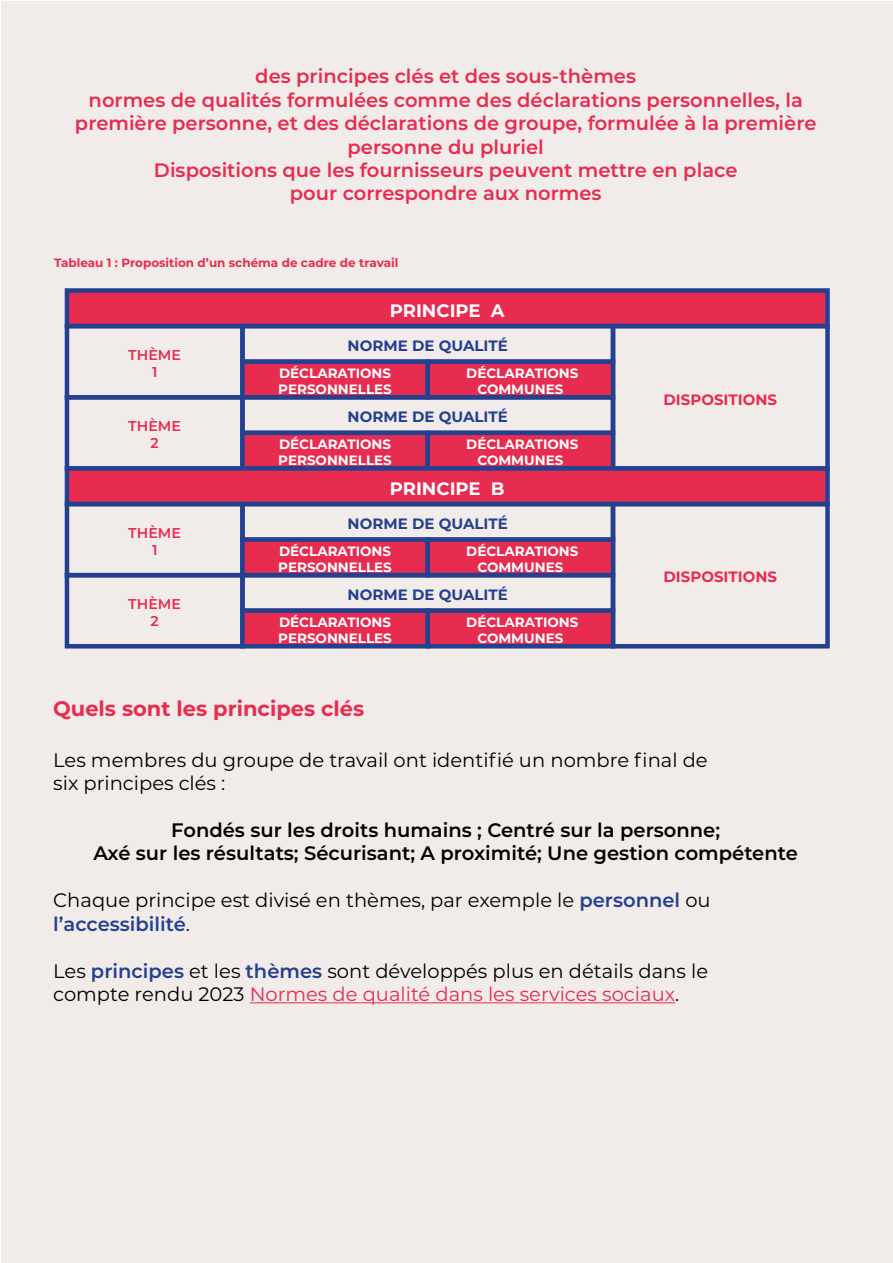
<style>
.page{position:relative;width:893px;height:1263px;background:#fff}
.page>*{position:absolute;margin:0;border:0;box-sizing:border-box;transform-origin:0 0}
.t1{font:700 21px "Montserrat";color:#e72c50}
.t2{font:19.5px/23.4px "Montserrat";color:#000}
.t3{font:600 19.5px/23.4px "Montserrat";color:#e72c50;text-align:center}
.t4{font:600 19.5px/23.4px "Montserrat";color:#000;text-align:center}
.t5{font:700 18px "Montserrat";color:#fff}
.t6{font:700 15px "Montserrat";color:#25408f}
.t7{font:700 15px "Montserrat";color:#e72c50}
.t8{font:600 14.25px/17.1px "Montserrat";color:#e72c50;text-align:center}
.t9{font:700 13.5px/16.2px "Montserrat";color:#fff}
.t10{font:700 12px "Montserrat";color:#e72c50}
.s1{font-weight:600;color:#25408f}
.s2{color:#e72c50}
</style>
<div class="page">
<div style="left:2px;top:2px;width:891px;height:1261px;background:#f1ece9"></div>
<hr style="left:250px;top:1002px;width:425px;height:1px;background:#e72c50">
<div style="left:65px;top:288px;width:765px;height:40px;background:#e72c50;border:4px solid #25408f"></div>
<div style="left:65px;top:324px;width:180px;height:75px;border:4px solid #25408f"></div>
<div style="left:240px;top:324px;width:375px;height:40px;border:4px solid #25408f"></div>
<div style="left:611px;top:324px;width:219px;height:147px;border:4px solid #25408f"></div>
<div style="left:240px;top:359px;width:190px;height:40px;background:#e72c50;border:4px solid #25408f"></div>
<div style="left:425px;top:359px;width:190px;height:40px;background:#e72c50;border:4px solid #25408f"></div>
<div style="left:65px;top:395px;width:180px;height:76px;border:4px solid #25408f"></div>
<div style="left:240px;top:395px;width:375px;height:40px;border:4px solid #25408f"></div>
<div style="left:240px;top:431px;width:190px;height:40px;background:#e72c50;border:4px solid #25408f"></div>
<div style="left:425px;top:431px;width:190px;height:40px;background:#e72c50;border:4px solid #25408f"></div>
<div style="left:65px;top:466px;width:765px;height:40px;background:#e72c50;border:4px solid #25408f"></div>
<div style="left:65px;top:502px;width:180px;height:75px;border:4px solid #25408f"></div>
<div style="left:240px;top:502px;width:375px;height:40px;border:4px solid #25408f"></div>
<div style="left:611px;top:502px;width:219px;height:146px;border:4px solid #25408f"></div>
<div style="left:240px;top:537px;width:190px;height:40px;background:#e72c50;border:4px solid #25408f"></div>
<div style="left:425px;top:537px;width:190px;height:40px;background:#e72c50;border:4px solid #25408f"></div>
<div style="left:65px;top:573px;width:180px;height:75px;border:4px solid #25408f"></div>
<div style="left:240px;top:573px;width:375px;height:40px;border:4px solid #25408f"></div>
<div style="left:240px;top:608px;width:190px;height:40px;background:#e72c50;border:4px solid #25408f"></div>
<div style="left:425px;top:608px;width:190px;height:40px;background:#e72c50;border:4px solid #25408f"></div>
<p class="t3" style="left:75px;top:64px;width:743px">des principes clés et des sous-thèmes<br>normes de qualités formulées comme des déclarations personnelles, la première personne, et des déclarations de groupe, formulée à la première personne du pluriel<br>Dispositions que les fournisseurs peuvent mettre en place<br>pour correspondre aux normes</p>
<p class="t10" style="left:54px;top:254px;width:346px">Tableau 1 : Proposition d’un schéma de cadre de travail</p>
<p class="t8" style="left:128px;top:346px;width:54px">THÈME<br>1</p>
<p class="t8" style="left:128px;top:417px;width:54px">THÈME<br>2</p>
<p class="t8" style="left:128px;top:524px;width:54px">THÈME<br>1</p>
<p class="t8" style="left:128px;top:595px;width:54px">THÈME<br>2</p>
<p class="t5" style="left:390px;top:298px;width:116px">PRINCIPE A</p>
<p class="t6" style="left:348px;top:335px;width:162px">NORME DE QUALITÉ</p>
<p class="t9" style="left:278px;top:364px;width:115px">DÉCLARATIONS<br>PERSONNELLES</p>
<p class="t9" style="left:466px;top:364px;width:114px;text-align:center">DÉCLARATIONS<br>COMMUNES</p>
<p class="t6" style="left:348px;top:406px;width:162px">NORME DE QUALITÉ</p>
<p class="t9" style="left:278px;top:435px;width:115px">DÉCLARATIONS<br>PERSONNELLES</p>
<p class="t9" style="left:466px;top:435px;width:114px;text-align:center">DÉCLARATIONS<br>COMMUNES</p>
<p class="t5" style="left:390px;top:476px;width:116px">PRINCIPE B</p>
<p class="t6" style="left:348px;top:513px;width:162px">NORME DE QUALITÉ</p>
<p class="t9" style="left:278px;top:542px;width:115px">DÉCLARATIONS<br>PERSONNELLES</p>
<p class="t9" style="left:466px;top:542px;width:114px;text-align:center">DÉCLARATIONS<br>COMMUNES</p>
<p class="t6" style="left:348px;top:584px;width:162px">NORME DE QUALITÉ</p>
<p class="t9" style="left:278px;top:613px;width:115px">DÉCLARATIONS<br>PERSONNELLES</p>
<p class="t9" style="left:466px;top:613px;width:114px;text-align:center">DÉCLARATIONS<br>COMMUNES</p>
<p class="t7" style="left:663px;top:388px;width:115px">DISPOSITIONS</p>
<p class="t7" style="left:663px;top:566px;width:115px">DISPOSITIONS</p>
<p class="t1" style="left:53px;top:693px;width:313px">Quels sont les principes clés</p>
<p class="t2" style="left:53px;top:747px;width:656px">Les membres du groupe de travail ont identifié un nombre final de six principes clés :</p>
<p class="t4" style="left:94px;top:817px;width:706px">Fondés sur les droits humains ; Centré sur la personne;<br>Axé sur les résultats; Sécurisant; A proximité; Une gestion compétente</p>
<p class="t2" style="left:53px;top:888px;width:659px">Chaque principe est divisé en thèmes, par exemple le <span class="s1">personnel</span> ou <span class="s1">l’accessibilité</span>.</p>
<p class="t2" style="left:53px;top:958px;width:656px">Les <span class="s1">principes</span> et les <span class="s1">thèmes</span> sont développés plus en détails dans le compte rendu 2023 <span class="s2">Normes de qualité dans les services sociaux</span>.</p>
</div>
